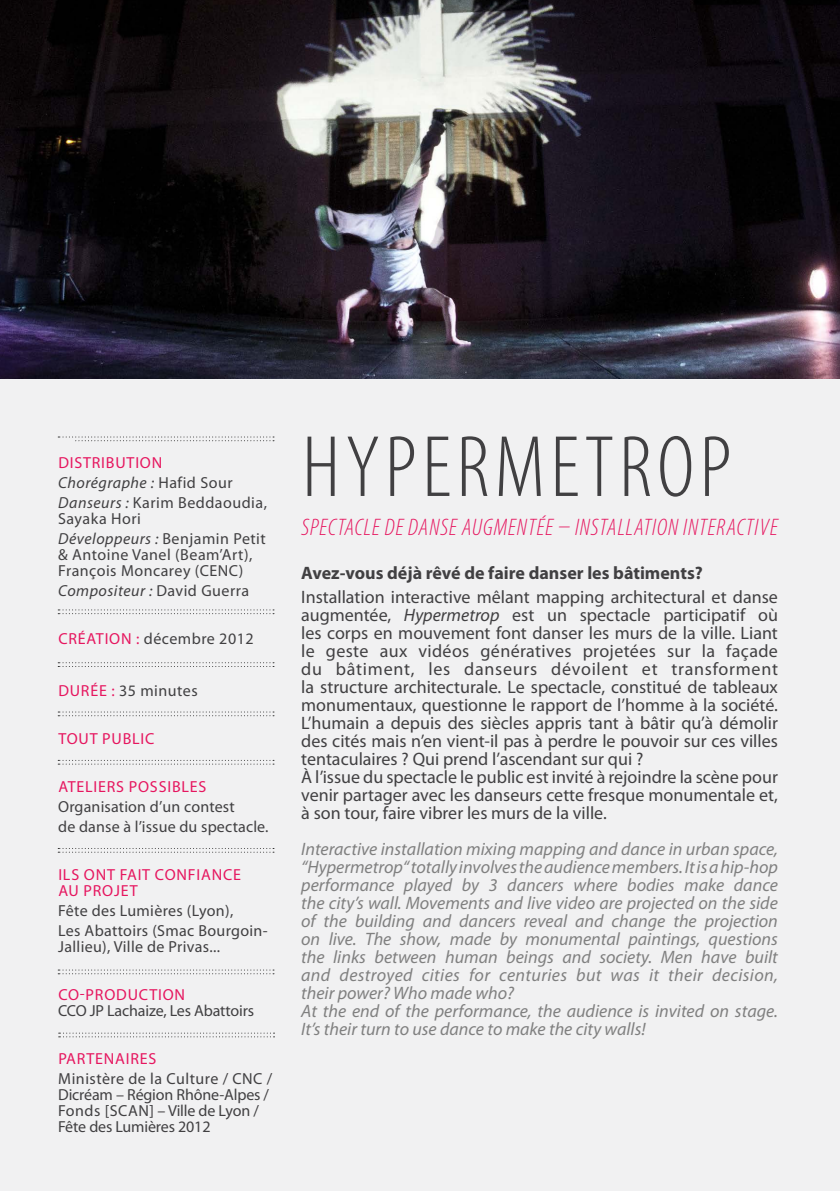
<style>
.page{position:relative;width:840px;height:1191px;background:#fff}
.page>*{position:absolute;margin:0;border:0;box-sizing:border-box;transform-origin:0 0}
.t1{font:300 condensed 88px "Myriad Pro";letter-spacing:.06em;color:#414042}
.t2{font:italic 300 condensed 24px "Myriad Pro";letter-spacing:.04em;color:#e6165f}
.t3{font:18px/18px "Myriad Pro";color:#414042}
.t4{font:italic 18px/18px "Myriad Pro";color:#808080}
.t5{font:700 18px "Myriad Pro";color:#414042}
.t6{font:16px/20px "Myriad Pro";letter-spacing:.02em;color:#414042}
.t7{font:16px/16px "Myriad Pro";letter-spacing:-.01em;color:#414042}
.t8{font:16px/16px "Myriad Pro";letter-spacing:.05em;color:#e6165f}
.t9{font:16px/20px "Myriad Pro";letter-spacing:.04em;color:#414042}
.t10{font:italic 16px "Myriad Pro";letter-spacing:.03em;color:#414042}
.s1{color:#e6165f}
.s2{font-style:italic}
.s3{font-style:normal}
</style>
<div class="page">
<div style="left:0;top:0;width:839px;height:1191px;background:#f1f1f2"></div>
<img style="left:0;top:0;width:839px;height:378px">
<svg style="left:58px;top:609px;width:216px;height:5px"></svg>
<svg style="left:58px;top:662px;width:216px;height:5px"></svg>
<svg style="left:58px;top:711px;width:216px;height:5px"></svg>
<svg style="left:58px;top:848px;width:216px;height:4px"></svg>
<svg style="left:58px;top:969px;width:216px;height:5px"></svg>
<svg style="left:58px;top:436px;width:216px;height:6px"></svg>
<svg style="left:58px;top:760px;width:216px;height:4px"></svg>
<svg style="left:59px;top:1032px;width:215px;height:5px"></svg>
<div style="left:45px;top:440px;width:30px;height:12px;background:#f1f1f2"></div>
<p class="t9" style="left:58px;top:453px;width:210px"><span class="s1">DISTRIBUTION<br></span><span class="s2">Chorégraphe :</span> Hafid Sour<br><span class="s2">Danseurs :</span> Karim Beddaoudia,</p>
<p class="t6" style="left:58px;top:509px;width:209px">Sayaka Hori<br><span class="s2">Développeurs :</span> Benjamin Petit</p>
<p class="t6" style="left:58px;top:547px;width:196px;line-height:16px">&amp; Antoine Vanel (Beam’Art),<br>François Moncarey (CENC)</p>
<p class="t10" style="left:58px;top:582px;width:192px">Compositeur : <span class="s3">David Guerra</span></p>
<p class="t6" style="left:58px;top:629px;width:197px"><span class="s1">CRÉATION :</span> décembre 2012</p>
<p class="t6" style="left:58px;top:681px;width:141px"><span class="s1">DURÉE :</span> 35 minutes</p>
<p class="t8" style="left:58px;top:731px;width:98px">TOUT PUBLIC</p>
<p class="t8" style="left:58px;top:779px;width:149px">ATELIERS POSSIBLES</p>
<p class="t6" style="left:58px;top:797px;width:212px">Organisation d’un contest<br>de danse à l’issue du spectacle.</p>
<p class="t8" style="left:58px;top:867px;width:184px">ILS ONT FAIT CONFIANCE<br>AU PROJET</p>
<p class="t6" style="left:58px;top:901px;width:211px">Fête des Lumières (Lyon),<br>Les Abattoirs (Smac Bourgoin-</p>
<p class="t6" style="left:58px;top:937px;width:163px">Jallieu), Ville de Privas...</p>
<p class="t8" style="left:58px;top:987px;width:128px">CO-PRODUCTION</p>
<p class="t7" style="left:58px;top:1003px;width:197px">CCO JP Lachaize, Les Abattoirs</p>
<p class="t8" style="left:58px;top:1051px;width:100px">PARTENAIRES</p>
<p class="t7" style="left:58px;top:1071px;width:215px">Ministère de la Culture / CNC /<br>Dicréam – Région Rhône-Alpes /<br>Fonds [SCAN] – Ville de Lyon /<br>Fête des Lumières 2012</p>
<h1 class="t1" style="left:302px;top:420px;width:431px">HYPERMETROP</h1>
<h2 class="t2" style="left:301px;top:514px;width:477px">SPECTACLE DE DANSE AUGMENTÉE – INSTALLATION INTERACTIVE</h2>
<p class="t5" style="left:301px;top:563px;width:403px">Avez-vous déjà rêvé de faire danser les bâtiments?</p>
<p class="t3" style="left:301px;top:588px;width:478px">Installation interactive mêlant mapping architectural et danse augmentée, <span class="s2">Hypermetrop</span> est un spectacle participatif où les corps en mouvement font danser les murs de la ville. Liant le geste aux vidéos génératives projetées sur la façade du bâtiment, les danseurs dévoilent et transforment la structure architecturale. Le spectacle, constitué de tableaux monumentaux, questionne le rapport de l’homme à la société.<br>L’humain a depuis des siècles appris tant à bâtir qu’à démolir des cités mais n’en vient-il pas à perdre le pouvoir sur ces villes tentaculaires ? Qui prend l’ascendant sur qui ?<br>À l’issue du spectacle le public est invité à rejoindre la scène pour venir partager avec les danseurs cette fresque monumentale et, à son tour, faire vibrer les murs de la ville.</p>
<p class="t4" style="left:301px;top:841px;width:478px">Interactive installation mixing mapping and dance in urban space, “Hypermetrop“ totally involves the audience members. It is a hip-hop performance played by 3 dancers where bodies make dance the city’s wall. Movements and live video are projected on the side of the building and dancers reveal and change the projection on live. The show, made by monumental paintings, questions the links between human beings and society. Men have built and destroyed cities for centuries but was it their decision, their power? Who made who?<br>At the end of the performance, the audience is invited on stage.<br>It’s their turn to use dance to make the city walls!</p>
</div>
